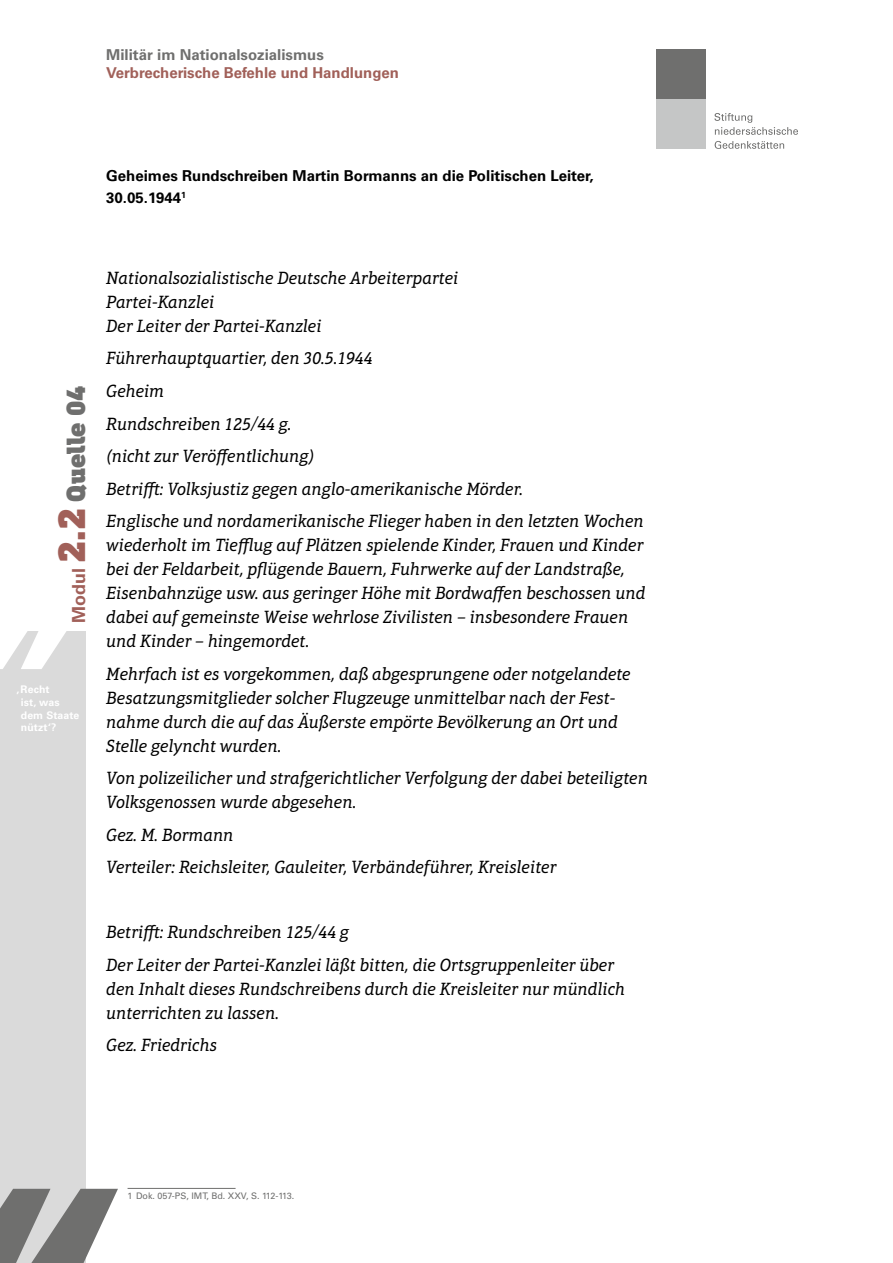
<style>
.page{position:relative;width:893px;height:1263px;background:#fff}
.page>*{position:absolute;margin:0;border:0;box-sizing:border-box;transform-origin:0 0}
.t1{font:900 27px "DIN Next Slab Pro";color:#6f6f6e}
.t2{font:italic 18px/24px "Aptifer Slab LT Pro";color:#000}
.t3{font:700 15px/22.5px "Univers LT Pro 65";color:#000}
.t4{font:700 15px "Univers LT Pro 65";color:#a16059}
.t5{font:700 15px "Univers LT Pro 65";color:#6f6f6e}
.t6{font:700 10.5px/12.6px "Univers LT Pro 65";letter-spacing:.01em;color:#fff}
.t7{font:9px "Univers LT Pro 55 Roman";color:#6f6f6e}
.s1{font-family:"Univers LT Pro 65";font-weight:700;font-size:18px;color:#a16059}
.s2{font-size:39px;color:#a16059}
</style>
<div class="page">
<div style="left:656px;top:50px;width:50px;height:49px;background:#6f6f6e"></div>
<div style="left:656px;top:99px;width:50px;height:50px;background:#c5c6c6"></div>
<svg style="left:714px;top:113px;width:84px;height:22px"></svg>
<svg style="left:715px;top:141px;width:69px;height:8px"></svg>
<div style="left:0;top:631px;width:85px;height:632px;background:#dadada"></div>
<svg style="left:0;top:631px;width:66px;height:38px"></svg>
<svg style="left:0;top:1189px;width:118px;height:74px"></svg>
<hr style="left:128px;top:1188px;width:108px;height:1px;background:#6f6f6e">
<p class="t5" style="left:106px;top:46px;width:219px">Militär im Nationalsozialismus</p>
<p class="t4" style="left:106px;top:64px;width:294px">Verbrecherische Befehle und Handlungen</p>
<p class="t3" style="left:106px;top:164px;width:489px">Geheimes Rundschreiben Martin Bormanns an die Politischen Leiter,<br>30.05.1944<sup>1</sup></p>
<h1 class="t1" style="left:60px;top:623px;width:239px;rotate:-90deg"><span class="s1">Modul</span> <span class="s2">2.2</span> Quelle 04</h1>
<p class="t6" style="left:21px;top:683px;width:60px;text-indent:-4px">‚Recht<br>ist, was dem Staate nützt‘?</p>
<p class="t2" style="left:106px;top:266px;width:354px">Nationalsozialistische Deutsche Arbeiterpartei<br>Partei-Kanzlei<br>Der Leiter der Partei-Kanzlei</p>
<p class="t2" style="left:106px;top:342px;width:539px;line-height:32.5px">Führerhauptquartier, den 30.5.1944<br>Geheim<br>Rundschreiben 125/44 g.<br>(nicht zur Veröffentlichung)<br>Betrifft: Volksjustiz gegen anglo-amerikanische Mörder.<br>Englische und nordamerikanische Flieger haben in den letzten Wochen</p>
<p class="t2" style="left:106px;top:533px;width:541px">wiederholt im Tiefflug auf Plätzen spielende Kinder, Frauen und Kinder bei der Feldarbeit, pflügende Bauern, Fuhrwerke auf der Landstraße, Eisenbahnzüge usw. aus geringer Höhe mit Bordwaffen beschossen und dabei auf gemeinste Weise wehrlose Zivilisten – insbesondere Frauen und Kinder – hingemordet.</p>
<p class="t2" style="left:106px;top:661px;width:526px">Mehrfach ist es vorgekommen, daß abgesprungene oder notgelandete Besatzungsmitglieder solcher Flugzeuge unmittelbar nach der Fest&shy;nahme durch die auf das Äußerste empörte Bevölkerung an Ort und Stelle gelyncht wurden.</p>
<p class="t2" style="left:106px;top:766px;width:543px">Von polizeilicher und strafgerichtlicher Verfolgung der dabei beteiligten<br>Volksgenossen wurde abgesehen.</p>
<p class="t2" style="left:106px;top:818px;width:452px;line-height:32.5px">Gez. M. Bormann<br>Verteiler: Reichsleiter, Gauleiter, Verbändeführer, Kreisleiter</p>
<p class="t2" style="left:106px;top:916px;width:509px;line-height:32.5px">Betrifft: Rundschreiben 125/44 g<br>Der Leiter der Partei-Kanzlei läßt bitten, die Ortsgruppenleiter über</p>
<p class="t2" style="left:106px;top:976px;width:520px">den Inhalt dieses Rundschreibens durch die Kreisleiter nur mündlich unterrichten zu lassen.</p>
<p class="t2" style="left:106px;top:1033px;width:112px">Gez. Friedrichs</p>
<p class="t7" style="left:128px;top:1190px;width:168px">1 Dok. 057-PS, IMT, Bd. XXV, S. 112-113.</p>
</div>
